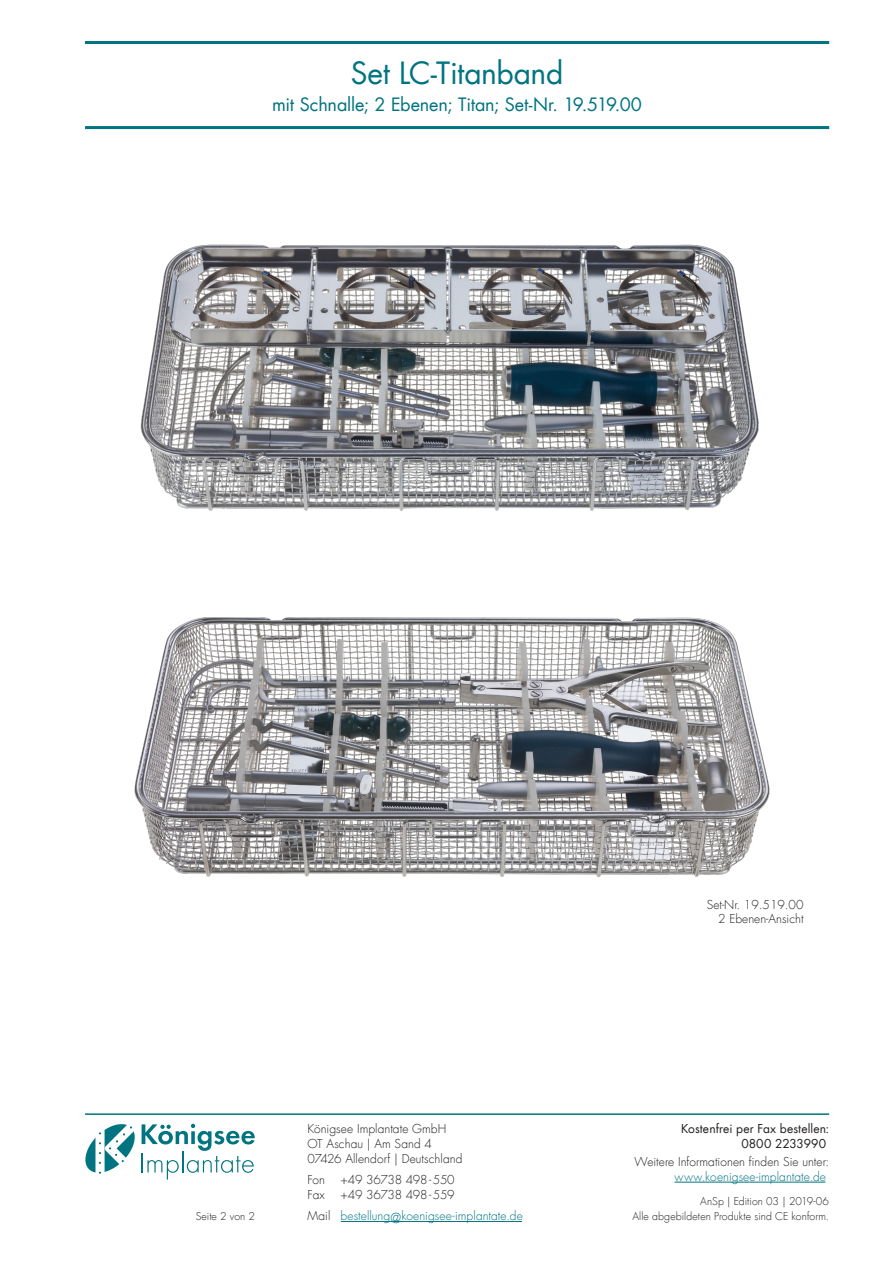
<style>
.page{position:relative;width:893px;height:1263px;background:#fff}
.page>*{position:absolute;margin:0;border:0;box-sizing:border-box;transform-origin:0 0}
.t1{font:30px "Futura Com";letter-spacing:-.01em;color:#007480}
.t2{font:18px "Futura Com";letter-spacing:-.005em;color:#007480}
.t3{font:300 12px/15px "Futura Com";color:#231f20}
.t4{font:300 12px/21.5px "Futura Com";letter-spacing:.005em;color:#007480}
.t5{font:12px/15px "Futura Com";letter-spacing:.005em;color:#231f20;text-align:right}
.t6{font:300 12px "Futura Com";letter-spacing:-.02em;color:#231f20}
.t7{font:300 10.5px "Futura Com";letter-spacing:.005em;color:#231f20}
.s1{color:#231f20}
.s2{font-size:13.5px}
</style>
<div class="page">
<hr style="left:85px;top:1113px;width:744px;height:2px;background:#007480">
<hr style="left:674px;top:1182px;width:151px;height:1px;background:#007480">
<hr style="left:141px;top:1152px;width:2px;height:20px;background:#007480">
<svg style="left:142px;top:1124px;width:113px;height:55px"></svg>
<svg style="left:85px;top:1124px;width:50px;height:50px"></svg>
<hr style="left:85px;top:41px;width:744px;height:3px;background:#007480">
<hr style="left:85px;top:126px;width:744px;height:3px;background:#007480">
<hr style="left:341px;top:1221px;width:181px;height:1px;background:#007480">
<img style="left:85px;top:129px;width:744px;height:382px">
<img style="left:134px;top:617px;width:636px;height:260px">
<h1 class="t1" style="left:351px;top:52px;width:214px">Set LC-Titanband</h1>
<h2 class="t2" style="left:272px;top:92px;width:371px">mit Schnalle; 2 Ebenen; Titan; Set-Nr. 19.519.00</h2>
<p class="t3" style="left:707px;top:897px;width:98px">Set-Nr. 19.519.00</p>
<p class="t3" style="left:718px;top:911px;width:87px">2 Ebenen-Ansicht</p>
<p class="t5" style="left:681px;top:1120px;width:150px">Kostenfrei per Fax bestellen:<br>0800 2233990</p>
<p class="t3" style="left:635px;top:1154px;width:196px">Weitere Informationen finden Sie unter:</p>
<p class="t4" style="left:674px;top:1166px;width:153px">www.koenigsee-implantate.de</p>
<p class="t3" style="left:308px;top:1121px;width:156px">Königsee Implantate GmbH<br>OT Aschau | Am Sand 4<br>07426 Allendorf | Deutschland</p>
<p class="t3" style="left:308px;top:1172px;width:19px">Fon</p>
<p class="t6" style="left:341px;top:1172px;width:116px">+49 36738 498-550</p>
<p class="t3" style="left:308px;top:1187px;width:19px">Fax</p>
<p class="t4" style="left:308px;top:1184px;width:217px;text-indent:33px"><span class="s1">+49 36738 498-559<br>Mail</span> bestellung<span class="s2">@</span>koenigsee-implantate.de</p>
<p class="t7" style="left:700px;top:1195px;width:130px">AnSp | Edition 03 | 2019-06</p>
<p class="t7" style="left:196px;top:1210px;width:61px">Seite 2 von 2</p>
<p class="t7" style="left:632px;top:1210px;width:198px">Alle abgebildeten Produkte sind CE konform.</p>
</div>
